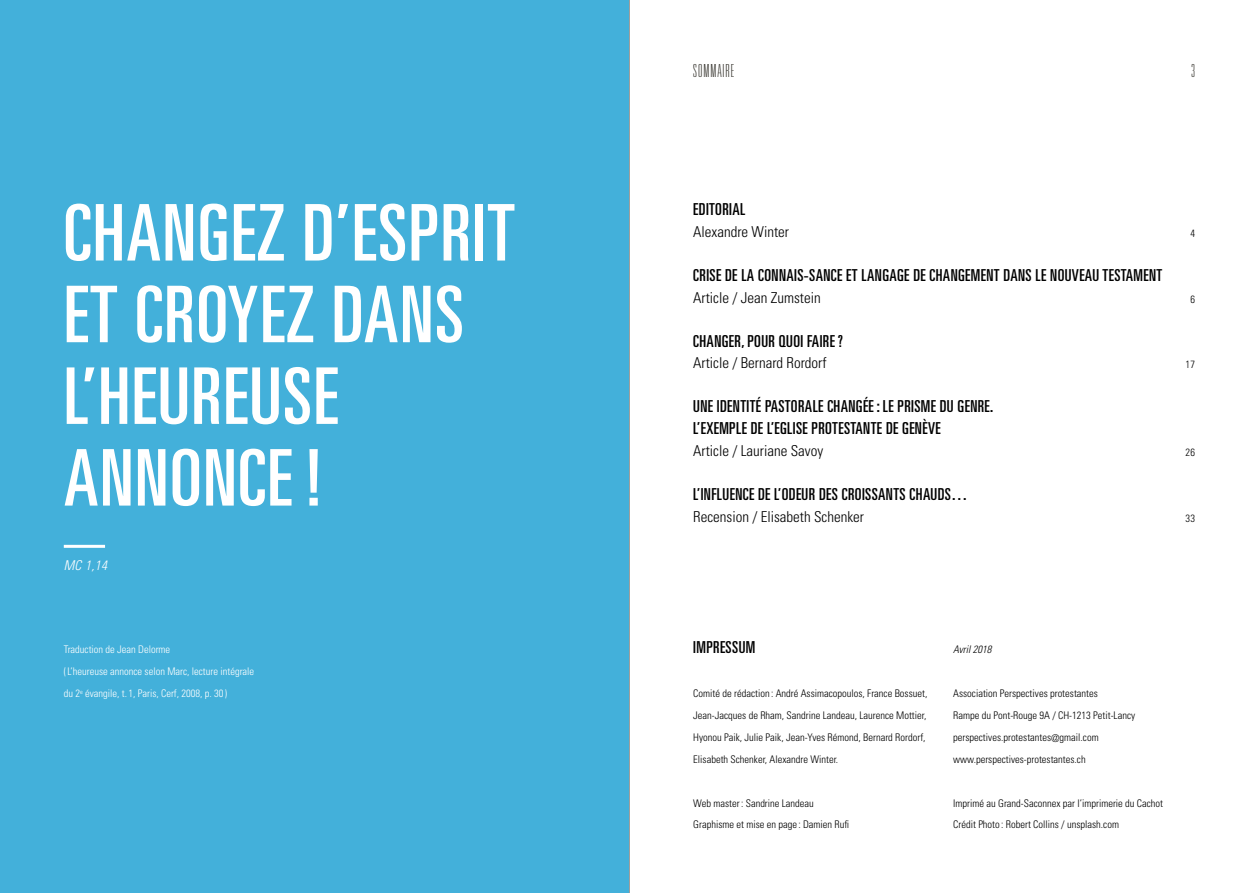
<style>
.page{position:relative;width:1259px;height:893px;background:#fff}
.page>*{position:absolute;margin:0;border:0;box-sizing:border-box;transform-origin:0 0}
.t1{font:ultra-condensed 78.3px/81.6px "Univers LT Std";letter-spacing:.02em;color:#fff}
.t2{font:100 ultra-condensed 18px "Univers LT Std";letter-spacing:.06em;color:#3a3832}
.t3{font:ultra-condensed 16.5px/21.9px "Univers LT Std";letter-spacing:.025em;color:#000}
.t4{font:300 condensed 15px "Univers LT Std";color:#000}
.t5{font:italic 300 condensed 13.5px "Univers LT Std";color:#fff}
.t6{font:300 condensed 10.5px/21.9px "Univers LT Std";color:#000}
.t7{font:300 condensed 10.5px/21.9px "Univers LT Std";color:#fff}
.t8{font:italic 300 condensed 10.5px "Univers LT Std";color:#000}
</style>
<div class="page">
<div style="left:0;top:0;width:629px;height:893px;background:#43b0da"></div>
<hr style="left:64px;top:545px;width:41px;height:3px;background:#fff">
<hr style="left:629px;top:0;width:1px;height:893px;background:#a09e9b">
<h1 class="t1" style="left:64px;top:192px;width:453px">CHANGEZ D’ESPRIT<br>ET CROYEZ DANS<br>L’HEUREUSE<br>ANNONCE !</h1>
<p class="t5" style="left:64px;top:557px;width:45px">MC 1,14</p>
<p class="t7" style="left:64px;top:639px;width:192px">Traduction de Jean Delorme<br>(L’heureuse annonce selon Marc, lecture intégrale du 2<sup>e</sup> évangile, t. 1, Paris, Cerf, 2008, p. 30 )</p>
<h2 class="t2" style="left:693px;top:61px;width:43px">SOMMAIRE</h2>
<h2 class="t2" style="left:1191px;top:61px;width:6px">3</h2>
<h3 class="t3" style="left:693px;top:198px;width:54px">EDITORIAL</h3>
<h3 class="t4" style="left:693px;top:223px;width:97px">Alexandre Winter</h3>
<p class="t6" style="left:1190px;top:222px;width:6px">4</p>
<h3 class="t3" style="left:693px;top:264px;width:470px">CRISE DE LA CONNAIS-SANCE ET LANGAGE DE CHANGEMENT DANS LE NOUVEAU TESTAMENT</h3>
<h3 class="t4" style="left:693px;top:288px;width:129px">Article / Jean Zumstein</h3>
<p class="t6" style="left:1190px;top:288px;width:6px">6</p>
<h3 class="t3" style="left:693px;top:330px;width:151px">CHANGER, POUR QUOI FAIRE ?</h3>
<h3 class="t4" style="left:693px;top:354px;width:135px">Article / Bernard Rordorf</h3>
<p class="t6" style="left:1185px;top:354px;width:11px">17</p>
<h3 class="t3" style="left:693px;top:395px;width:301px">UNE IDENTITÉ PASTORALE CHANGÉE : LE PRISME DU GENRE.<br>L’EXEMPLE DE L’EGLISE PROTESTANTE DE GENÈVE</h3>
<h3 class="t4" style="left:693px;top:442px;width:131px">Article / Lauriane Savoy</h3>
<p class="t6" style="left:1185px;top:441px;width:11px">26</p>
<h3 class="t3" style="left:693px;top:483px;width:276px">L’INFLUENCE DE L’ODEUR DES CROISSANTS CHAUDS…</h3>
<h3 class="t4" style="left:693px;top:507px;width:172px">Recension / Elisabeth Schenker</h3>
<p class="t6" style="left:1185px;top:507px;width:11px">33</p>
<h3 class="t3" style="left:693px;top:636px;width:63px">IMPRESSUM</h3>
<p class="t8" style="left:953px;top:643px;width:40px">Avril 2018</p>
<p class="t6" style="left:693px;top:682px;width:235px">Comité de rédaction : André Assimacopoulos, France Bossuet, Jean-Jacques de Rham, Sandrine Landeau, Laurence Mottier, Hyonou Paik, Julie Paik, Jean-Yves Rémond, Bernard Rordorf, Elisabeth Schenker, Alexandre Winter.</p>
<p class="t6" style="left:693px;top:792px;width:157px">Web master: Sandrine Landeau<br>Graphisme et mise en page : Damien Rufi</p>
<p class="t6" style="left:953px;top:682px;width:183px">Association Perspectives protestantes<br>Rampe du Pont-Rouge 9A / CH-1213 Petit-Lancy perspectives.protestantes@gmail.com www.perspectives-protestantes.ch</p>
<p class="t6" style="left:953px;top:792px;width:211px">Imprimé au Grand-Saconnex par l’imprimerie du Cachot<br>Crédit Photo : Robert Collins / unsplash.com</p>
</div>
